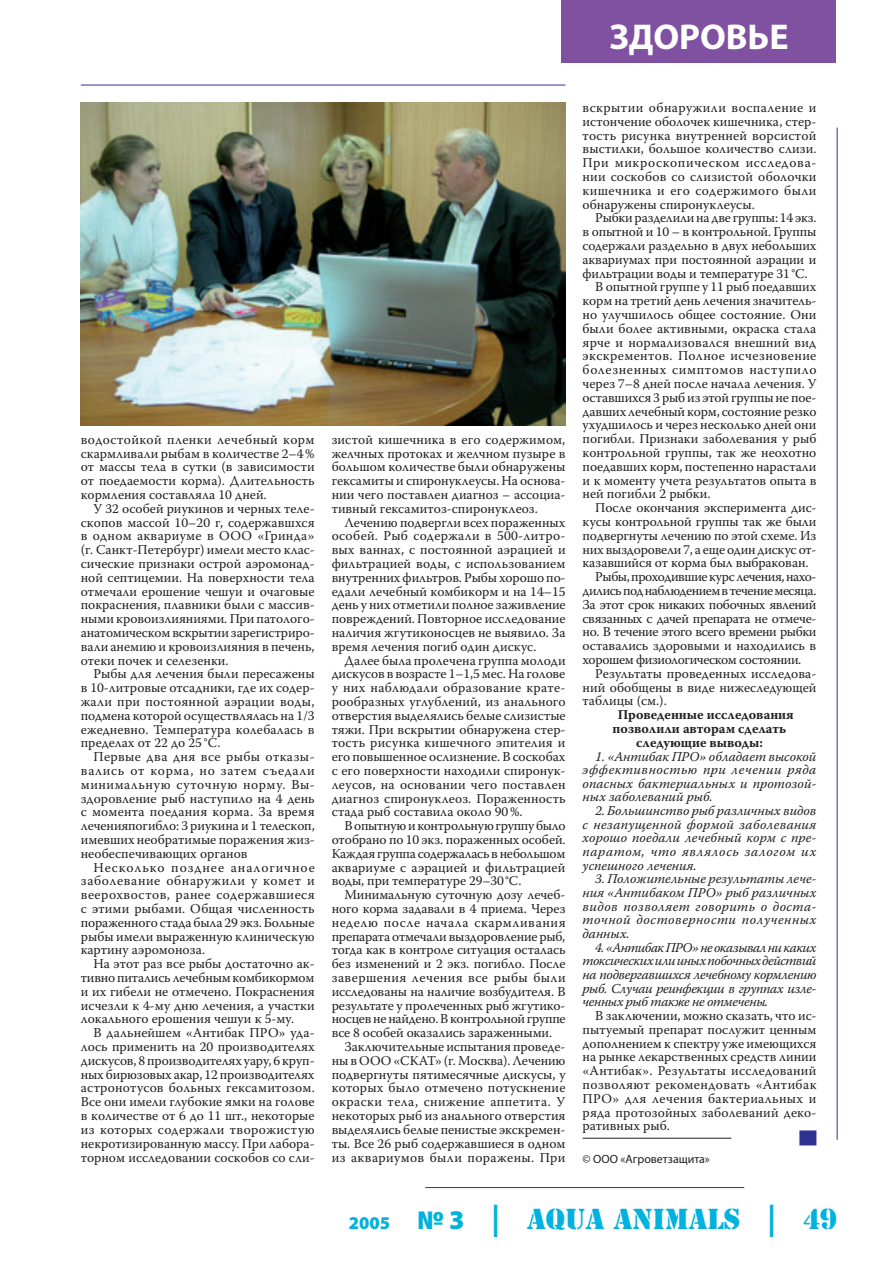
<style>
.page{position:relative;width:893px;height:1263px;background:#fff}
.page>*{position:absolute;margin:0;border:0;box-sizing:border-box;transform-origin:0 0}
.t1{font:700 36px "Myriad Pro";color:#fff}
.t2{font:27px "Stencil Std";color:#00b2dd}
.t3{font:13.5px/13.8px "Warnock Pro";color:#231f20;text-align:justify}
.t4{font:italic 13.5px/13.6px "Warnock Pro";letter-spacing:.005em;color:#231f20;text-align:justify}
.t5{font:13.5px "Warnock Pro";letter-spacing:-.03em;color:#231f20}
.t6{font:700 13.5px/13.8px "Warnock Pro";color:#231f20;text-align:center}
.t7{font:13.5px "Warnock Pro";letter-spacing:-.04em;color:#231f20}
.t8{font:13.5px "Warnock Pro";letter-spacing:-.035em;color:#231f20}
.t9{font:13.5px "Warnock Pro";letter-spacing:-.025em;color:#231f20}
.t10{font:13.5px "Warnock Pro";letter-spacing:-.02em;color:#231f20}
.t11{font:13.5px "Warnock Pro";letter-spacing:.03em;color:#231f20}
.t12{font:13.5px "Warnock Pro";letter-spacing:.045em;color:#231f20}
.t13{font:12px "Myriad Pro";color:#231f20}
.s1{font-family:"Myriad Pro";font-weight:900;font-size:18px}
.s2{font-family:"Myriad Pro";font-weight:900}
</style>
<div class="page">
<hr style="left:81px;top:85px;width:485px;height:1px;background:#2e3092">
<hr style="left:837px;top:128px;width:1px;height:1012px;background:#2e3092">
<hr style="left:425px;top:1187px;width:319px;height:1px;background:#2e3092">
<div style="left:561px;top:0;width:275px;height:63px;background:#8051a1"></div>
<img style="left:81px;top:102px;width:484px;height:323px">
<div style="left:799px;top:1130px;width:17px;height:15px;background:#2e3092"></div>
<hr style="left:583px;top:1138px;width:148px;height:1px;background:#231f20">
<h1 class="t1" style="left:609px;top:13px;width:181px">ЗДОРОВЬЕ</h1>
<p class="t3" style="left:81px;top:432px;width:235px">водостойкой пленки лечебный корм скармливали рыбам в количестве 2–4% от массы тела в сутки (в зависимости от поедаемости корма). Длительность кормления составляла 10 дней.</p>
<p class="t3" style="left:81px;top:501px;width:235px;text-indent:13px">У 32 особей риукинов и черных теле&shy;скопов массой 10–20 г, содержавшхся в одном аквариуме в ООО «Гринда» (г. Санкт-Петербург) имели место клас&shy;сические признаки острой аэромонад&shy;ной септицемии. На поверхности тела отмечали ерошение чешуи и очаговые покраснения, плавники были с массив&shy;ными кровоизлияниями. При патолого&shy;анатомическом вскрытии зарегистриро&shy;вали анемию и кровоизлияния в печень, отеки почек и селезенки.</p>
<p class="t3" style="left:81px;top:667px;width:235px;text-indent:13px">Рыбы для лечения были пересажены в 10-литровые отсадники, где их содер&shy;жали при постоянной аэрации воды, подмена которой осуществлялась на 1/3 ежедневно. Температура колебалась в пределах от 22 до 25 °С.</p>
<p class="t3" style="left:81px;top:750px;width:235px;text-indent:13px">Первые два дня все рыбы отказы&shy;вались от корма, но затем съедали минимальную суточную норму. Вы&shy;здоровление рыб наступило на 4 день с момента поедания корма. За время леченияпогибло: 3 риукина и 1 телескоп, имевших необратимые поражения жиз&shy;необеспечивающих органов</p>
<p class="t3" style="left:81px;top:860px;width:235px;text-indent:13px">Несколько позднее аналогичное заболевание обнаружили у комет и веерохвостов, ранее содержавшиеся с этими рыбами. Общая численность пораженного стада была 29 экз. Больные рыбы имели выраженную клиническую картину аэромоноза.</p>
<p class="t3" style="left:81px;top:957px;width:235px;text-indent:13px">На этот раз все рыбы достаточно ак&shy;тивно питались лечебным комбикормом и их гибели не отмечено. Покраснения исчезли к 4-му дню лечения, а участки локального ерошения чешуи к 5-му.</p>
<p class="t3" style="left:81px;top:1026px;width:235px;text-indent:13px">В дальнейшем «Антибак ПРО» уда&shy;лось применить на 20 производителях дискусов, 8 производителях уару, 6 круп&shy;ных бирюзовых акар, 12 производителях астронотусов больных гексамитозом.<br>Все они имели глубокие ямки на голове в количестве от 6 до 11 шт., некоторые из которых содержали творожистую некротизированную массу. При лабора&shy;торном исследовании соскобов со сли-</p>
<p class="t3" style="left:332px;top:432px;width:235px">зистой кишечника в его содержимом, желчных протоках и желчном пузыре в большом количестве были обнаружены гексамиты и спиронуклеусы. На основа&shy;нии чего поставлен диагноз – ассоциа&shy;тивный гексамитоз-спиронуклеоз.</p>
<p class="t3" style="left:332px;top:515px;width:236px;text-indent:13px">Лечению подвергли всех пораженных особей. Рыб содержали в 500-литро&shy;вых ваннах, с постоянной аэрацией и фильтрацией воды, с использованием внутренних фильтров. Рыбы хорошо по&shy;едали лечебный комбикорм и на 14–15 день у них отметили полное заживление повреждений. Повторное исследование наличия жгутиконосцев не выявило. За время лечения погиб один дискус.</p>
<p class="t3" style="left:332px;top:653px;width:235px;text-indent:13px">Далее была пролечена группа молоди дискусов в возрасте 1–1,5 мес. На голове у них наблюдали образование крате&shy;рообразных углублений, из анального отверстия выделялись белые слизистые тяжи. При вскрытии обнаружена стер&shy;тость рисунка кишечного эпителия и его повышенное ослизнение. В соскобах с его поверхности находили спиронук&shy;леусов, на основании чего поставлен диагноз спиронуклеоз. Пораженность стада рыб составила около 90%.</p>
<p class="t3" style="left:332px;top:819px;width:235px;text-indent:13px">В опытную и контрольную группу было отобрано по 10 экз. пораженных особей.<br>Каждая группа содержалась в небольшом аквариуме с аэрацией и фильтрацией воды, при температуре 29–30°С.</p>
<p class="t3" style="left:332px;top:888px;width:235px;text-indent:13px">Минимальную суточную дозу лечеб&shy;ного корма задавали в 4 приема. Через неделю после начала скармливания препарата отмечали выздоровление рыб, тогда как в контроле ситуация осталась без изменений и 2 экз. погибло. После завершения лечения все рыбы были исследованы на наличие возбудителя. В результате у пролеченных рыб жгутико&shy;носцев не найдено. В контрольной группе все 8 особей оказались зараженными.</p>
<p class="t3" style="left:332px;top:1039px;width:235px;text-indent:13px">Заключительные испытания проведе&shy;ны в ООО «СКАТ» (г. Москва). Лечению подвергнуты пятимесячные дискусы, у которых было отмечено потускнение окраски тела, снижение аппетита. У некоторых рыб из анального отверстия выделялись белые пенистые экскремен&shy;ты. Все 26 рыб содержавшиеся в одном из аквариумов были поражены. При</p>
<p class="t3" style="left:583px;top:100px;width:235px">вскрытии обнаружили воспаление и истончение оболочек кишечника, стер&shy;тость рисунка внутренней ворсистой выстилки, большое количество слизи.<br>При микроскопическом исследова&shy;нии соскобов со слизистой оболочки кишечника и его содержимого были обнаружены спиронуклеусы.</p>
<p class="t10" style="left:595px;top:210px;width:223px">Рыбки разделили на две группы: 14 экз.</p>
<p class="t3" style="left:583px;top:225px;width:235px">в опытной и 10 – в контрольной. Группы</p>
<p class="t3" style="left:583px;top:238px;width:235px">содержали раздельно в двух небольших</p>
<p class="t3" style="left:583px;top:252px;width:235px">аквариумах при постоянной аэрации и</p>
<p class="t3" style="left:583px;top:266px;width:226px">фильтрации воды и температуре 31°С.</p>
<p class="t3" style="left:595px;top:280px;width:223px">В опытной группе у 11 рыб поедавших</p>
<p class="t3" style="left:583px;top:294px;width:235px">корм на третий день лечения значитель-</p>
<p class="t3" style="left:583px;top:307px;width:235px">но улучшилось общее состояние. Они</p>
<p class="t3" style="left:583px;top:321px;width:235px">были более активными, окраска стала</p>
<p class="t3" style="left:583px;top:335px;width:235px">ярче и нормализовался внешний вид</p>
<p class="t11" style="left:583px;top:348px;width:235px">экскрементов. Полное исчезновение</p>
<p class="t12" style="left:583px;top:362px;width:235px">болезненных симптомов наступило</p>
<p class="t3" style="left:583px;top:376px;width:235px">через 7–8 дней после начала лечения. У</p>
<p class="t3" style="left:583px;top:390px;width:235px">оставшихся 3 рыб из этой группы не пое-</p>
<p class="t3" style="left:583px;top:404px;width:236px">давших лечебный корм, состояние резко</p>
<p class="t3" style="left:583px;top:418px;width:235px">ухудшилось и через несколько дней они</p>
<p class="t3" style="left:583px;top:432px;width:235px">погибли. Признаки заболевания у рыб</p>
<p class="t3" style="left:583px;top:445px;width:235px">контрольной группы, так же неохотно</p>
<p class="t3" style="left:583px;top:459px;width:235px">поедавших корм, постепенно нарастали</p>
<p class="t3" style="left:583px;top:473px;width:235px">и к моменту учета результатов опыта в</p>
<p class="t3" style="left:583px;top:487px;width:129px">ней погибли 2 рыбки.</p>
<p class="t3" style="left:595px;top:501px;width:223px">После окончания эксперимента дис-</p>
<p class="t3" style="left:583px;top:514px;width:235px">кусы контрольной группы так же были</p>
<p class="t3" style="left:583px;top:528px;width:235px">подвергнуты лечению по этой схеме. Из</p>
<p class="t3" style="left:583px;top:542px;width:235px">них выздоровели 7, а еще один дискус от-</p>
<p class="t3" style="left:583px;top:556px;width:227px">казавшийся от корма был выбракован.</p>
<p class="t8" style="left:595px;top:569px;width:223px">Рыбы, проходившие курс лечения, нахо-</p>
<p class="t7" style="left:583px;top:582px;width:235px">дились под наблюдением в течение месяца.</p>
<p class="t5" style="left:583px;top:596px;width:235px">За этот срок никаких побочных явлений</p>
<p class="t9" style="left:583px;top:610px;width:235px">связанных с дачей препарата не отмече-</p>
<p class="t5" style="left:583px;top:624px;width:235px">но. В течение этого всего времени рыбки</p>
<p class="t3" style="left:583px;top:639px;width:235px">оставались здоровыми и находились в</p>
<p class="t5" style="left:583px;top:651px;width:220px">хорошем физиологическом состоянии.</p>
<p class="t3" style="left:595px;top:666px;width:223px">Результаты проведенных исследова-</p>
<p class="t3" style="left:583px;top:680px;width:235px">ний обобщены в виде нижеследующей</p>
<p class="t3" style="left:583px;top:694px;width:86px">таблицы (см.).</p>
<p class="t6" style="left:613px;top:708px;width:183px">Проведенные исследования позволили авторам сделать следующие выводы:</p>
<p class="t4" style="left:583px;top:749px;width:235px;text-indent:13px">1. «Антибак ПРО» обладает высокой эффективностью при лечении ряда опасных бактериальных и протозой&shy;ных заболеваний рыб.</p>
<p class="t4" style="left:583px;top:804px;width:236px;text-indent:13px">2. Большинство рыб различных видов с незапущенной формой заболевания хорошо поедали лечебный корм с пре&shy;паратом, что являлось залогом их успешного лечения.</p>
<p class="t4" style="left:583px;top:872px;width:235px;text-indent:13px">3. Положительные результаты лече&shy;ния «Антибаком ПРО» рыб различных видов позволяет говорить о доста&shy;точной достоверности полученных данных.</p>
<p class="t4" style="left:583px;top:940px;width:235px;text-indent:13px">4. «Антибак ПРО» не оказывал ни каких токсических или иных побочных действий на подвергавшихся лечебному кормлению рыб. Случаи реинфекции в группах изле&shy;ченных рыб также не отмечены.</p>
<p class="t3" style="left:583px;top:1008px;width:235px;text-indent:13px">В заключении, можно сказать, что ис&shy;пытуемый препарат послужит ценным дополнением к спектру уже имеющихся на рынке лекарственных средств линии «Антибак». Результаты исследований позволяют рекомендовать «Антибак ПРО» для лечения бактериальных и ряда протозойных заболеваний деко&shy;ративных рыб.</p>
<p class="t13" style="left:583px;top:1151px;width:129px">© ООО «Агроветзащита»</p>
<h2 class="t2" style="left:349px;top:1201px;width:449px"><span class="s1">2005</span> <span class="s2">№ 3</span> | Aqua ANIMALS | 49</h2>
</div>
